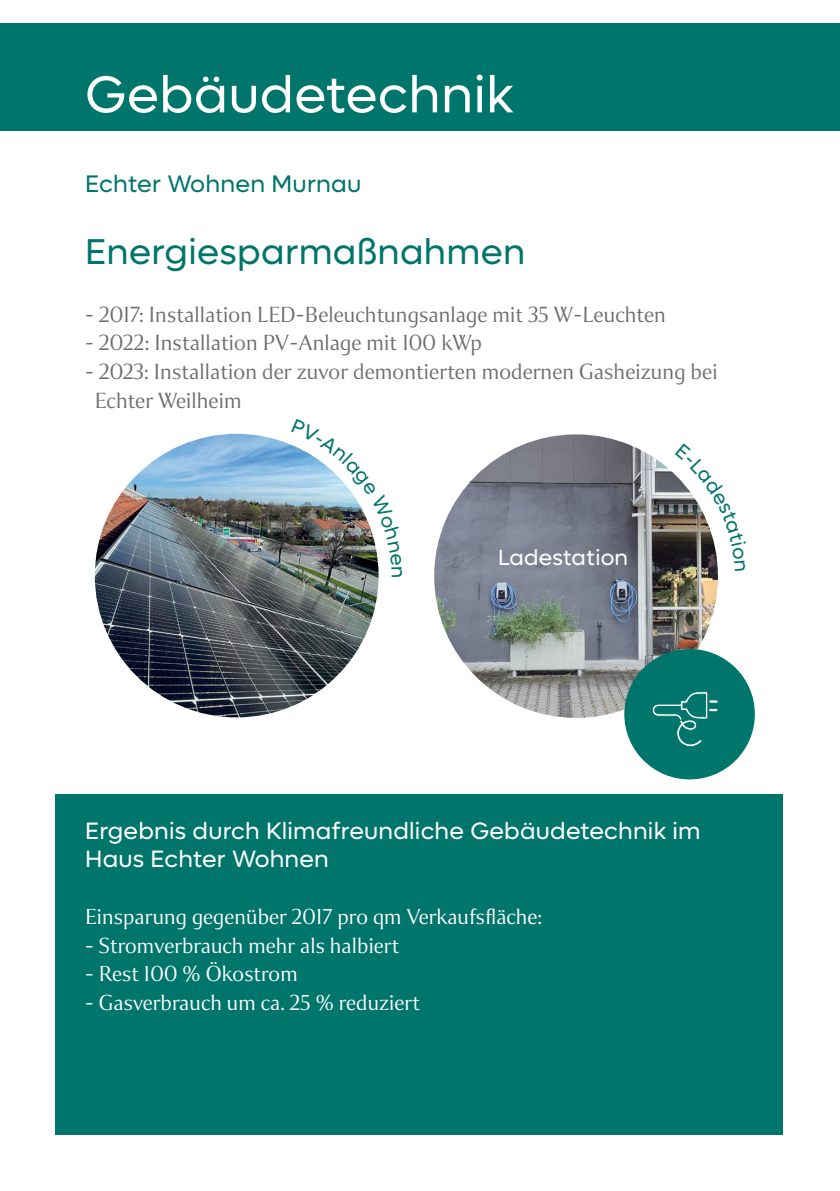
<style>
.page{position:relative;width:840px;height:1191px;background:#fff}
.page>*{position:absolute;margin:0;border:0;box-sizing:border-box;transform-origin:0 0}
.t1{font:52px "Lufga";letter-spacing:.01em;color:#fff}
.t2{font:36px "Lufga";letter-spacing:.01em;color:#00756b}
.t3{font:200 24px/28.8px "Collier";letter-spacing:.01em;color:#6c6d70}
.t4{font:24px "Lufga";letter-spacing:.01em;color:#00756b}
.t5{font:200 23.8px "Collier";letter-spacing:.01em;color:#fff}
.t6{font:23.8px/28.6px "Lufga";letter-spacing:.01em;color:#fff}
.t7{font:22px "Lufga";letter-spacing:.01em;color:#fff}
</style>
<div class="page">
<div style="left:0;top:23px;width:839px;height:107px;background:#00756b"></div>
<div style="left:55px;top:794px;width:727px;height:340px;background:#00756b"></div>
<img style="left:95px;top:434px;width:283px;height:283px;border-radius:142px">
<img style="left:434px;top:434px;width:283px;height:284px;border-radius:142px">
<div style="left:624px;top:649px;width:130px;height:130px;background:#00756b;border-radius:50%"></div>
<svg style="left:652px;top:691px;width:65px;height:56px"></svg>
<img style="left:291px;top:444px;width:88px;height:133px">
<svg style="left:674px;top:474px;width:44px;height:97px"></svg>
<h1 class="t1" style="left:85px;top:65px;width:429px">Gebäudetechnik</h1>
<p class="t4" style="left:85px;top:170px;width:278px">Echter Wohnen Murnau</p>
<h2 class="t2" style="left:85px;top:231px;width:441px">Energiesparmaßnahmen</h2>
<p class="t3" style="left:85px;top:300px;width:581px">- 2017: Installation LED-Beleuchtungsanlage mit 35 W-Leuchten</p>
<p class="t3" style="left:85px;top:328px;width:398px">- 2022: Installation PV-Anlage mit 100 kWp</p>
<p class="t3" style="left:95px;top:357px;width:623px;text-indent:-10px">- 2023: Installation der zuvor demontierten modernen Gasheizung bei<br>Echter Weilheim</p>
<p class="t7" style="left:498px;top:545px;width:131px">Ladestation</p>
<p class="t6" style="left:85px;top:816px;width:616px">Ergebnis durch Klimafreundliche Gebäudetechnik im<br>Haus Echter Wohnen</p>
<p class="t5" style="left:85px;top:903px;width:458px">Einsparung gegenüber 2017 pro qm Verkaufsfläche:</p>
<p class="t5" style="left:85px;top:931px;width:315px">- Stromverbrauch mehr als halbiert</p>
<p class="t5" style="left:85px;top:960px;width:214px">- Rest 100 % Ökostrom</p>
<p class="t5" style="left:85px;top:989px;width:336px">- Gasverbrauch um ca. 25 % reduziert</p>
</div>
